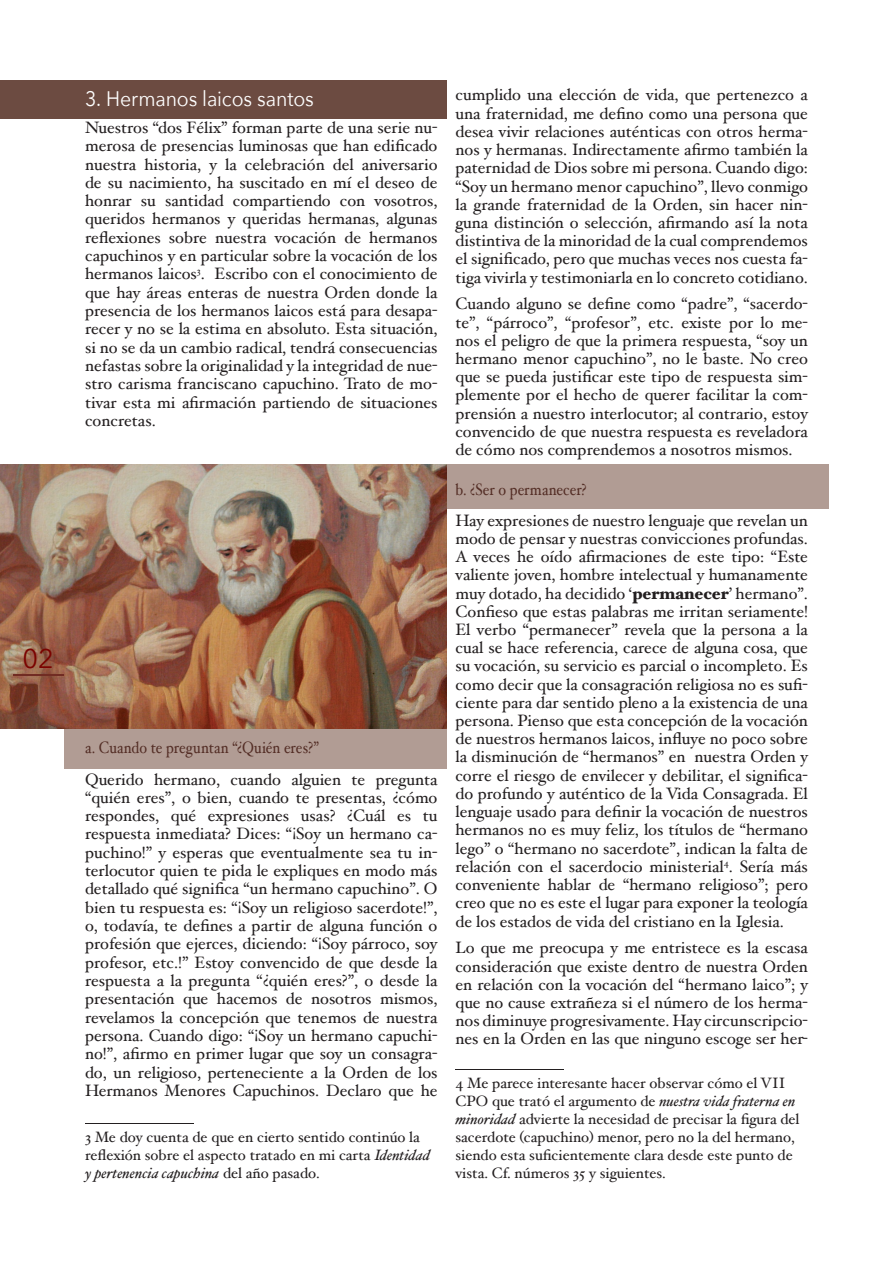
<style>
.page{position:relative;width:893px;height:1263px;background:#fff}
.page>*{position:absolute;margin:0;border:0;box-sizing:border-box;transform-origin:0 0}
.t1{font:27px "Avenir Next";color:#7b0300}
.t2{font:21px "Avenir Next";letter-spacing:-.005em;color:#fff;scale:.93 1}
.t3{font:16.5px/18.1px "Hoefler Text";color:#231f20;text-align:justify}
.t4{font:16.5px "Hoefler Text";color:#542e26;scale:.87 1}
.t5{font:15px/18px "Hoefler Text";color:#231f20}
.s1{font-style:italic}
.s2{font-weight:900}
</style>
<div class="page">
<div style="left:446px;top:464px;width:383px;height:45px;background:#b19c94"></div>
<div style="left:64px;top:728px;width:382px;height:40px;background:#b19c94"></div>
<div style="left:0;top:81px;width:446px;height:38px;background:#6c4b41"></div>
<hr style="left:85px;top:1123px;width:108px;height:1px;background:#231f20">
<hr style="left:455px;top:1069px;width:108px;height:1px;background:#231f20">
<img style="left:0;top:464px;width:446px;height:264px">
<hr style="left:13px;top:674px;width:51px;height:1px;background:#712c23">
<h1 class="t1" style="left:23px;top:636px;width:33px">02</h1>
<p class="t2" style="left:85px;top:81px;width:248px">3. Hermanos laicos santos</p>
<p class="t3" style="left:85px;top:118px;width:354px">Nuestros “dos Félix” forman parte de una serie nu&shy;merosa de presencias luminosas que han edificado nuestra historia, y la celebración del aniversario de su nacimiento, ha suscitado en mí el deseo de honrar su santidad compartiendo con vosotros, queridos hermanos y queridas hermanas, algunas reflexiones sobre nuestra vocación de hermanos capuchinos y en particular sobre la vocación de los hermanos laicos<sup>3</sup>. Escribo con el conocimiento de que hay áreas enteras de nuestra Orden donde la presencia de los hermanos laicos está para desapa&shy;recer y no se la estima en absoluto. Esta situación, si no se da un cambio radical, tendrá consecuencias nefastas sobre la originalidad y la integridad de nue&shy;stro carisma franciscano capuchino. Trato de mo&shy;tivar esta mi afirmación partiendo de situaciones concretas.</p>
<p class="t4" style="left:85px;top:738px;width:271px">a. Cuando te preguntan “¿Quién eres?”</p>
<p class="t3" style="left:85px;top:770px;width:354px">Querido hermano, cuando alguien te pregunta “quién eres”, o bien, cuando te presentas, ¿cómo respondes, qué expresiones usas? ¿Cuál es tu respuesta inmediata? Dices: “¡Soy un hermano ca&shy;puchino!” y esperas que eventualmente sea tu in&shy;terlocutor quien te pida le expliques en modo más detallado qué significa “un hermano capuchino”. O bien tu respuesta es: “¡Soy un religioso sacerdote!”, o, todavía, te defines a partir de alguna función o profesión que ejerces, diciendo: “¡Soy párroco, soy profesor, etc.!” Estoy convencido de que desde la respuesta a la pregunta “¿quién eres?”, o desde la presentación que hacemos de nosotros mismos, revelamos la concepción que tenemos de nuestra persona. Cuando digo: “¡Soy un hermano capuchi&shy;no!”, afirmo en primer lugar que soy un consagra&shy;do, un religioso, perteneciente a la Orden de los Hermanos Menores Capuchinos. Declaro que he</p>
<p class="t5" style="left:85px;top:1128px;width:346px">3 Me doy cuenta de que en cierto sentido continúo la reflexión sobre el aspecto tratado en mi carta <span class="s1">Identidad y pertenencia capuchina</span> del año pasado.</p>
<p class="t3" style="left:455px;top:86px;width:354px">cumplido una elección de vida, que pertenezco a una fraternidad, me defino como una persona que desea vivir relaciones auténticas con otros herma&shy;nos y hermanas. Indirectamente afirmo también la paternidad de Dios sobre mi persona. Cuando digo: “Soy un hermano menor capuchino”, llevo conmigo la grande fraternidad de la Orden, sin hacer nin&shy;guna distinción o selección, afirmando así la nota distintiva de la minoridad de la cual comprendemos el significado, pero que muchas veces nos cuesta fa&shy;tiga vivirla y testimoniarla en lo concreto cotidiano.</p>
<p class="t3" style="left:455px;top:295px;width:354px">Cuando alguno se define como “padre”, “sacerdo&shy;te”, “párroco”, “profesor”, etc. existe por lo me&shy;nos el peligro de que la primera respuesta, “soy un hermano menor capuchino”, no le baste. No creo que se pueda justificar este tipo de respuesta sim&shy;plemente por el hecho de querer facilitar la com&shy;prensión a nuestro interlocutor; al contrario, estoy convencido de que nuestra respuesta es reveladora de cómo nos comprendemos a nosotros mismos.</p>
<p class="t4" style="left:455px;top:479px;width:152px">b. ¿Ser o permanecer?</p>
<p class="t3" style="left:455px;top:511px;width:354px">Hay expresiones de nuestro lenguaje que revelan un modo de pensar y nuestras convicciones profundas.<br>A veces he oído afirmaciones de este tipo: “Este valiente joven, hombre intelectual y humanamente muy dotado, ha decidido ‘<span class="s2">permanecer</span>’ hermano”.<br>Confieso que estas palabras me irritan seriamente!<br>El verbo “permanecer” revela que la persona a la cual se hace referencia, carece de alguna cosa, que su vocación, su servicio es parcial o incompleto. Es como decir que la consagración religiosa no es sufi&shy;ciente para dar sentido pleno a la existencia de una persona. Pienso que esta concepción de la vocación de nuestros hermanos laicos, influye no poco sobre la disminución de “hermanos” en nuestra Orden y corre el riesgo de envilecer y debilitar, el significa&shy;do profundo y auténtico de la Vida Consagrada. El lenguaje usado para definir la vocación de nuestros hermanos no es muy feliz, los títulos de “hermano lego” o “hermano no sacerdote”, indican la falta de relación con el sacerdocio ministerial<sup>4</sup>. Sería más conveniente hablar de “hermano religioso”; pero creo que no es este el lugar para exponer la teología de los estados de vida del cristiano en la Iglesia.</p>
<p class="t3" style="left:455px;top:938px;width:354px">Lo que me preocupa y me entristece es la escasa consideración que existe dentro de nuestra Orden en relación con la vocación del “hermano laico”; y que no cause extrañeza si el número de los herma&shy;nos diminuye progresivamente. Hay circunscripcio&shy;nes en la Orden en las que ninguno escoge ser her-</p>
<p class="t5" style="left:455px;top:1074px;width:345px">4 Me parece interesante hacer observar cómo el VII CPO que trató el argumento de <span class="s1">nuestra vida fraterna en minoridad</span> advierte la necesidad de precisar la figura del sacerdote (capuchino) menor, pero no la del hermano, siendo esta suficientemente clara desde este punto de vista. Cf. números 35 y siguientes.</p>
</div>
